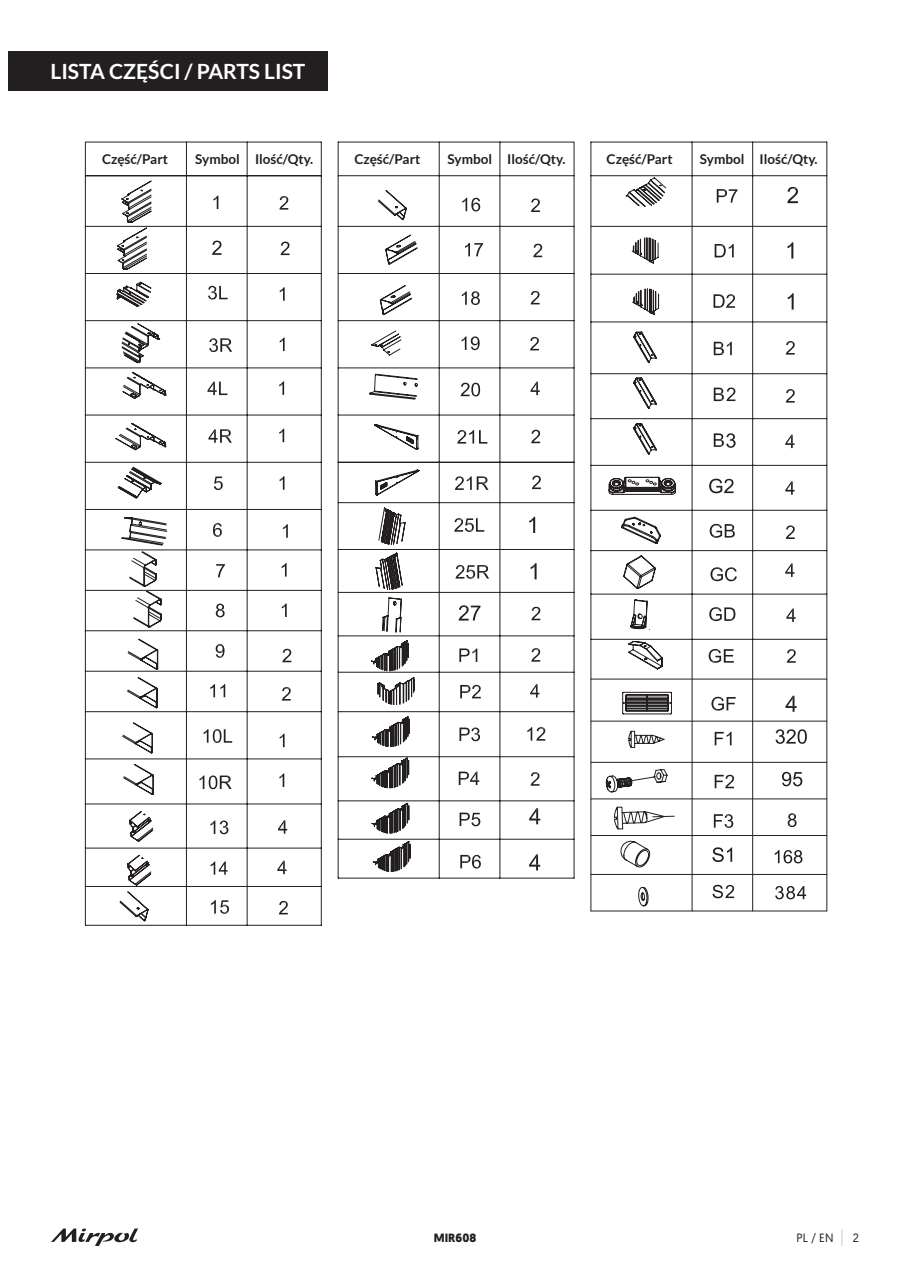
<style>
.page{position:relative;width:910px;height:1280px;background:#fff}
.page>*{position:absolute;margin:0;border:0;box-sizing:border-box;transform-origin:0 0}
.t1{font:700 21px "Lato";color:#fff}
.naglowek-tabeli{font:700 13.5px "Lato";color:#231f20}
.t2{font:700 12px "Geomanist";color:#231f20}
.t3{font:12px "Geomanist";color:#231f20}
</style>
<div class="page">
<svg style="left:842px;top:1229px;width:1px;height:17px"></svg>
<svg style="left:51px;top:1229px;width:87px;height:17px"></svg>
<div style="left:9px;top:51px;width:319px;height:39px;background:#231f20"></div>
<svg style="left:85px;top:142px;width:742px;height:783px"></svg>
<svg style="left:213px;top:196px;width:5px;height:13px"></svg>
<svg style="left:115px;top:423px;width:2px;height:27px"></svg>
<svg style="left:211px;top:900px;width:18px;height:15px"></svg>
<svg style="left:378px;top:190px;width:29px;height:30px"></svg>
<svg style="left:462px;top:198px;width:19px;height:13px"></svg>
<svg style="left:460px;top:863px;width:21px;height:6px"></svg>
<svg style="left:626px;top:177px;width:40px;height:30px"></svg>
<svg style="left:717px;top:189px;width:20px;height:14px"></svg>
<svg style="left:279px;top:196px;width:11px;height:14px"></svg>
<svg style="left:279px;top:901px;width:10px;height:13px"></svg>
<svg style="left:531px;top:198px;width:11px;height:14px"></svg>
<svg style="left:129px;top:782px;width:244px;height:60px"></svg>
<svg style="left:529px;top:863px;width:11px;height:7px"></svg>
<svg style="left:787px;top:187px;width:13px;height:16px"></svg>
<svg style="left:714px;top:823px;width:20px;height:5px"></svg>
<svg style="left:373px;top:863px;width:37px;height:9px"></svg>
<svg style="left:373px;top:823px;width:232px;height:40px"></svg>
<svg style="left:787px;top:823px;width:10px;height:4px"></svg>
<svg style="left:367px;top:823px;width:48px;height:10px"></svg>
<svg style="left:342px;top:226px;width:485px;height:597px"></svg>
<svg style="left:162px;top:763px;width:274px;height:19px"></svg>
<svg style="left:117px;top:227px;width:710px;height:536px"></svg>
<svg style="left:281px;top:242px;width:10px;height:13px"></svg>
<svg style="left:212px;top:241px;width:10px;height:14px"></svg>
<svg style="left:122px;top:551px;width:40px;height:244px"></svg>
<svg style="left:282px;top:687px;width:10px;height:14px"></svg>
<svg style="left:210px;top:684px;width:15px;height:13px"></svg>
<svg style="left:277px;top:861px;width:10px;height:13px"></svg>
<svg style="left:120px;top:855px;width:31px;height:66px"></svg>
<svg style="left:211px;top:861px;width:17px;height:14px"></svg>
<svg style="left:709px;top:479px;width:24px;height:14px"></svg>
<svg style="left:775px;top:729px;width:32px;height:15px"></svg>
<svg style="left:782px;top:772px;width:20px;height:14px"></svg>
<hr style="left:591px;top:799px;width:236px;height:1px;background:#231f20">
<hr style="left:591px;top:835px;width:236px;height:1px;background:#231f20">
<svg style="left:786px;top:341px;width:10px;height:14px"></svg>
<svg style="left:786px;top:389px;width:10px;height:14px"></svg>
<svg style="left:785px;top:435px;width:9px;height:13px"></svg>
<svg style="left:714px;top:388px;width:23px;height:13px"></svg>
<svg style="left:714px;top:433px;width:22px;height:15px"></svg>
<hr style="left:591px;top:874px;width:236px;height:1px;background:#231f20">
<svg style="left:712px;top:847px;width:20px;height:15px"></svg>
<hr style="left:591px;top:911px;width:236px;height:1px;background:#231f20">
<svg style="left:713px;top:885px;width:21px;height:13px"></svg>
<svg style="left:775px;top:886px;width:31px;height:13px"></svg>
<svg style="left:775px;top:850px;width:27px;height:13px"></svg>
<svg style="left:605px;top:289px;width:72px;height:617px"></svg>
<p class="t1" style="left:50px;top:59px;width:256px">LISTA CZĘŚCI / PARTS LIST</p>
<p class="naglowek-tabeli" style="left:102px;top:152px;width:68px">Część/Part</p>
<p class="naglowek-tabeli" style="left:195px;top:152px;width:46px">Symbol</p>
<p class="naglowek-tabeli" style="left:255px;top:152px;width:60px">Ilość/Qty.</p>
<p class="naglowek-tabeli" style="left:354px;top:152px;width:68px">Część/Part</p>
<p class="naglowek-tabeli" style="left:447px;top:152px;width:46px">Symbol</p>
<p class="naglowek-tabeli" style="left:507px;top:152px;width:60px">Ilość/Qty.</p>
<p class="naglowek-tabeli" style="left:607px;top:152px;width:68px">Część/Part</p>
<p class="naglowek-tabeli" style="left:700px;top:152px;width:46px">Symbol</p>
<p class="naglowek-tabeli" style="left:760px;top:152px;width:60px">Ilość/Qty.</p>
<p class="t2" style="left:434px;top:1230px;width:44px">MIR608</p>
<p class="t3" style="left:797px;top:1230px;width:38px">PL / EN</p>
<p class="t3" style="left:853px;top:1230px;width:8px">2</p>
</div>
